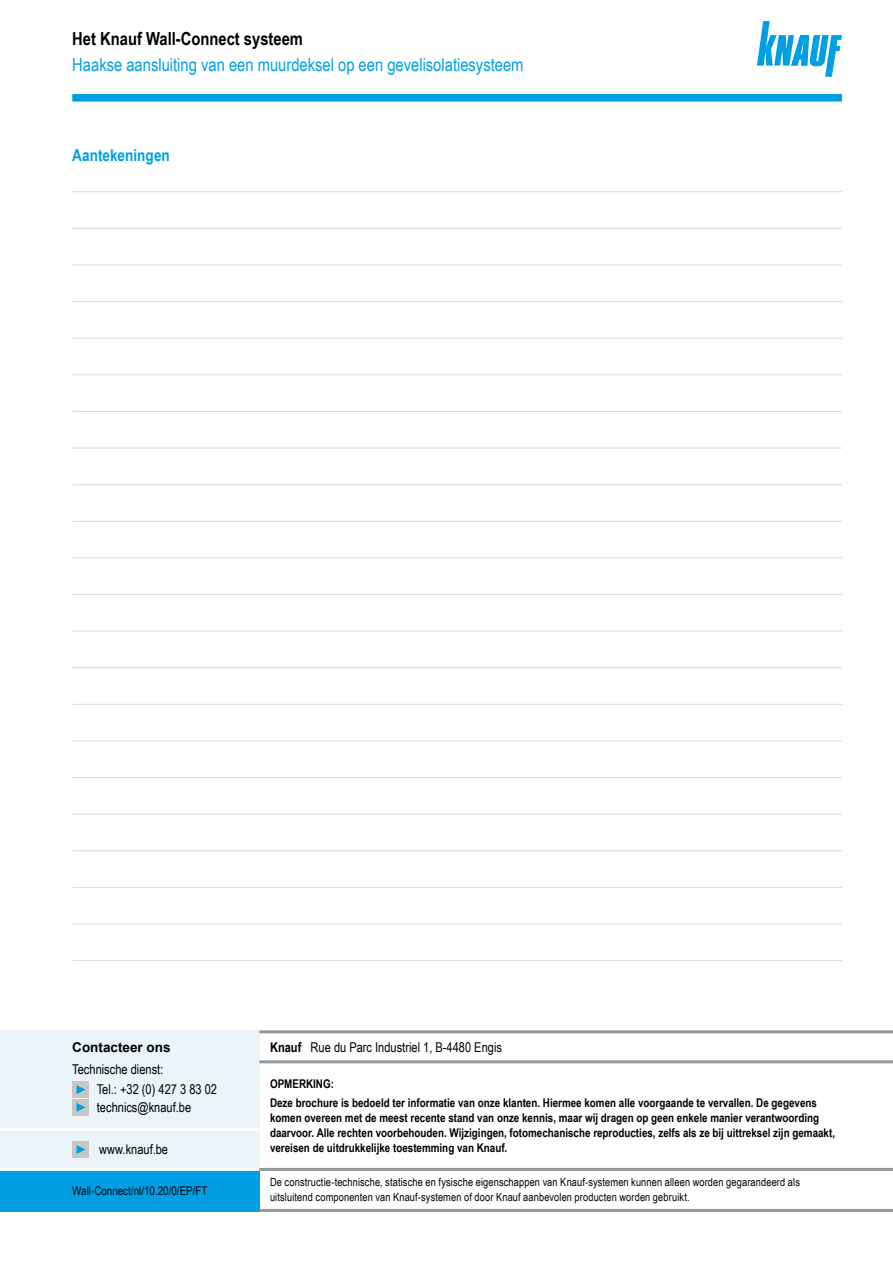
<style>
.page{position:relative;width:893px;height:1263px;background:#fff}
.page>*{position:absolute;margin:0;border:0;box-sizing:border-box;transform-origin:0 0}
.t1{font:18px "Arial Narrow";color:#009fe3}
.t2{font:700 18px "Arial Narrow";color:#000}
.Ue3_Beschreibung_11{font:700 16.5px "Arial Narrow";letter-spacing:.005em;color:#009fe3}
.Tab_Kopf_TB{font:13.5px "Arial Narrow";color:#000}
.Tab_Kopf_TB-2{font:700 13.5px "Arial";color:#000}
.Tab_Kopf_TB-3{font:700 12px/15px "Arial Narrow";color:#000}
.Tab_Kopf_TB-4{font:12px "Arial Narrow";color:#000}
.Tab_Kopf_TB-5{font:11.25px/15px "Arial Narrow";letter-spacing:.01em;color:#000}
.s1{font-weight:700}
</style>
<div class="page">
<div style="left:72px;top:94px;width:770px;height:8px;background:#009fe3"></div>
<svg style="left:757px;top:21px;width:85px;height:56px"></svg>
<div style="left:0;top:1030px;width:259px;height:139px;background:#ebf4f8"></div>
<div style="left:0;top:1169px;width:259px;height:43px;background:#009fe3"></div>
<hr style="left:0;top:1128px;width:259px;height:3px;background:#fff">
<hr style="left:0;top:1168px;width:259px;height:3px;background:#fff">
<hr style="left:259px;top:1030px;width:634px;height:3px;background:#93999c">
<hr style="left:259px;top:1060px;width:634px;height:3px;background:#93999c">
<hr style="left:259px;top:1168px;width:634px;height:3px;background:#93999c">
<hr style="left:259px;top:1209px;width:634px;height:3px;background:#93999c">
<div style="left:72px;top:1081px;width:16px;height:16px;background:#c6c6c6"></div>
<div style="left:72px;top:1099px;width:16px;height:16px;background:#c6c6c6"></div>
<div style="left:72px;top:1141px;width:16px;height:16px;background:#c6c6c6"></div>
<svg style="left:77px;top:1085px;width:8px;height:9px"></svg>
<svg style="left:77px;top:1103px;width:8px;height:9px"></svg>
<svg style="left:77px;top:1145px;width:8px;height:9px"></svg>
<hr style="left:72px;top:191px;width:770px;height:1px;background:#dadada">
<hr style="left:72px;top:484px;width:770px;height:1px;background:#dadada">
<hr style="left:72px;top:777px;width:770px;height:1px;background:#dadada">
<hr style="left:72px;top:338px;width:770px;height:1px;background:#dadada">
<hr style="left:72px;top:631px;width:770px;height:1px;background:#dadada">
<hr style="left:72px;top:924px;width:770px;height:1px;background:#dadada">
<hr style="left:72px;top:228px;width:770px;height:1px;background:#dadada">
<hr style="left:72px;top:521px;width:770px;height:1px;background:#dadada">
<hr style="left:72px;top:814px;width:770px;height:1px;background:#dadada">
<hr style="left:72px;top:374px;width:770px;height:1px;background:#dadada">
<hr style="left:72px;top:667px;width:770px;height:1px;background:#dadada">
<hr style="left:72px;top:960px;width:770px;height:1px;background:#dadada">
<hr style="left:72px;top:265px;width:770px;height:1px;background:#dadada">
<hr style="left:72px;top:557px;width:770px;height:1px;background:#dadada">
<hr style="left:72px;top:850px;width:770px;height:1px;background:#dadada">
<hr style="left:72px;top:411px;width:770px;height:1px;background:#dadada">
<hr style="left:72px;top:704px;width:770px;height:1px;background:#dadada">
<hr style="left:72px;top:301px;width:770px;height:1px;background:#dadada">
<hr style="left:72px;top:594px;width:770px;height:1px;background:#dadada">
<hr style="left:72px;top:887px;width:770px;height:1px;background:#dadada">
<hr style="left:72px;top:448px;width:770px;height:1px;background:#dadada">
<hr style="left:72px;top:740px;width:770px;height:1px;background:#dadada">
<p class="t2" style="left:72px;top:25px;width:232px">Het Knauf Wall-Connect systeem</p>
<p class="t1" style="left:72px;top:51px;width:453px">Haakse aansluiting van een muurdeksel op een gevelisolatiesysteem</p>
<p class="Ue3_Beschreibung_11" style="left:72px;top:143px;width:99px">Aantekeningen</p>
<p class="Tab_Kopf_TB-2" style="left:72px;top:1037px;width:100px">Contacteer ons</p>
<p class="Tab_Kopf_TB" style="left:72px;top:1059px;width:93px">Technische dienst:</p>
<p class="Tab_Kopf_TB" style="left:97px;top:1079px;width:122px">Tel.: +32 (0) 427 3 83 02</p>
<p class="Tab_Kopf_TB" style="left:97px;top:1097px;width:96px">technics@knauf.be</p>
<p class="Tab_Kopf_TB" style="left:99px;top:1140px;width:70px">www.knauf.be</p>
<p class="Tab_Kopf_TB-4" style="left:72px;top:1182px;width:137px">Wall-Connect/nl/10.20/0/EP/FT</p>
<p class="Tab_Kopf_TB" style="left:270px;top:1037px;width:233px"><span class="s1">Knauf</span> Rue du Parc Industriel 1, B-4480 Engis</p>
<p class="Tab_Kopf_TB-3" style="left:270px;top:1075px;width:65px">OPMERKING:</p>
<p class="Tab_Kopf_TB-3" style="left:270px;top:1095px;width:567px">Deze brochure is bedoeld ter informatie van onze klanten. Hiermee komen alle voorgaande te vervallen. De gegevens komen overeen met de meest recente stand van onze kennis, maar wij dragen op geen enkele manier verantwoording daarvoor. Alle rechten voorbehouden. Wijzigingen, fotomechanische reproducties, zelfs als ze bij uittreksel zijn gemaakt, vereisen de uitdrukkelijke toestemming van Knauf.</p>
<p class="Tab_Kopf_TB-5" style="left:270px;top:1174px;width:531px">De constructie-technische, statische en fysische eigenschappen van Knauf-systemen kunnen alleen worden gegarandeerd als uitsluitend componenten van Knauf-systemen of door Knauf aanbevolen producten worden gebruikt.</p>
</div>
